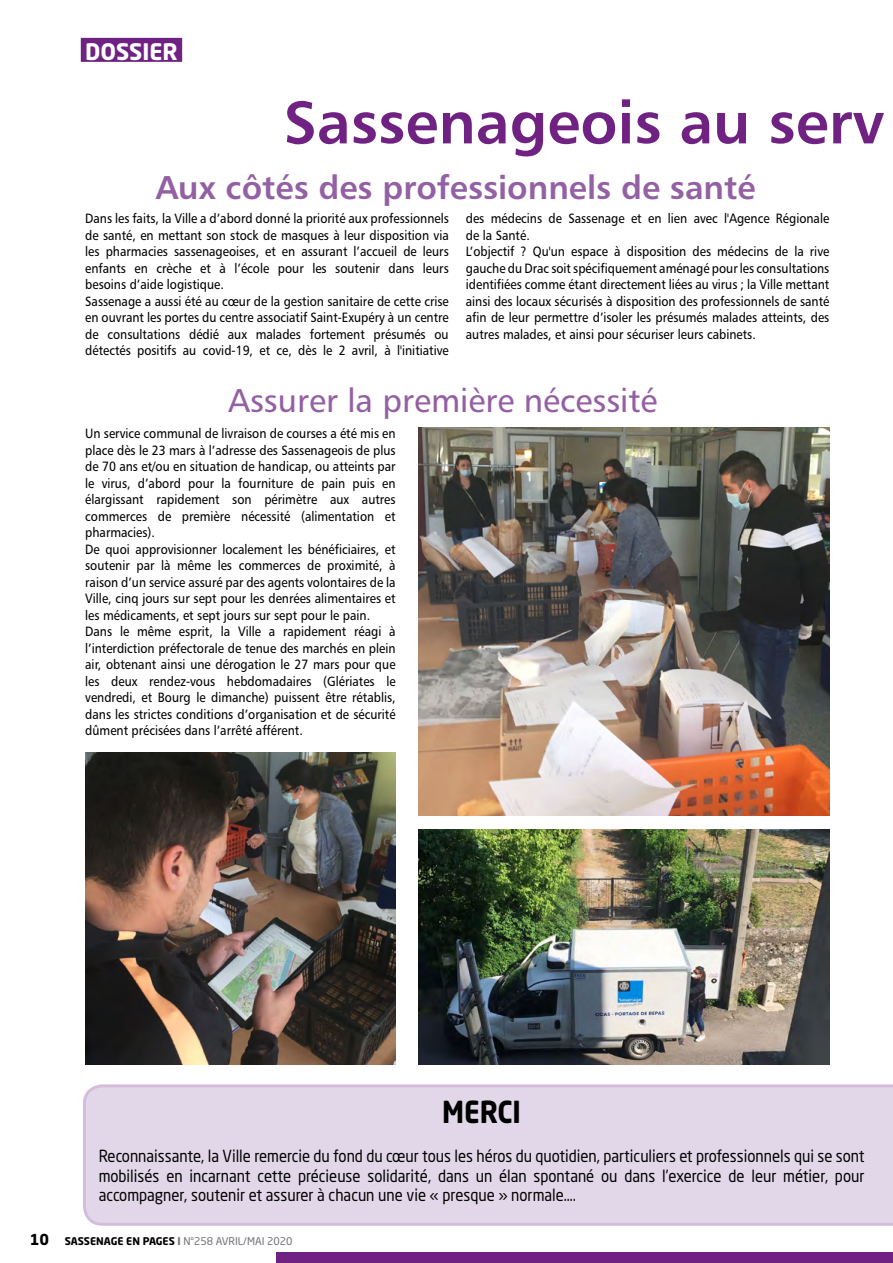
<style>
.page{position:relative;width:893px;height:1263px;background:#fff}
.page>*{position:absolute;margin:0;border:0;box-sizing:border-box;transform-origin:0 0}
.t1{font:60px "Humanist 777 BT Bold B";color:#702283}
.t2{font:33px "Humanist 777 BT Bold B";color:#9460a4}
.t3{font:33px "Humanist 777 BT Roman B";color:#9460a4}
.t4{font:700 30px "Neo Sans Std";color:#000;scale:.9 1}
.t5{font:700 22.5px "Neo Sans Std";color:#fff}
.t6{font:16.5px/19.5px "Neo Sans Std";color:#000;text-align:justify;scale:.9 1}
.t7{font:700 15px "Neo Sans Std";color:#000}
.t8{font:13.5px/16.5px "Humanist 777 BT Roman B";color:#000;scale:.9 1}
.t9{font:10.5px "Neo Sans Std";color:#706f75}
.s1{font-weight:700;color:#000}
.s2{font-weight:700}
</style>
<div class="page">
<div style="left:81px;top:38px;width:101px;height:24px;background:#702283"></div>
<div style="left:276px;top:1252px;width:617px;height:11px;background:#702283"></div>
<img style="left:418px;top:427px;width:411px;height:388px">
<img style="left:85px;top:753px;width:311px;height:312px">
<img style="left:418px;top:829px;width:411px;height:236px">
<div style="left:83px;top:1084px;width:810px;height:142px;background:#e1d7e9"></div>
<h3 class="t5" style="left:85px;top:37px;width:94px">DOSSIER</h3>
<h1 class="t1" style="left:283px;top:85px;width:602px">Sassenageois au serv</h1>
<h2 class="t2" style="left:156px;top:166px;width:601px">Aux côtés des professionnels de santé</h2>
<p class="t8" style="left:85px;top:210px;width:406px">Dans les faits, la Ville a d’abord donné la priorité aux professionnels de santé, en mettant son stock de masques à leur disposition via les pharmacies sassenageoises, et en assurant l’accueil de leurs enfants en crèche et à l’école pour les soutenir dans leurs besoins d’aide logistique.<br>Sassenage a aussi été au cœur de la gestion sanitaire de cette crise en ouvrant les portes du centre associatif Saint-Exupéry à un centre de consultations dédié aux malades fortement présumés ou détectés positifs au covid-19, et ce, dès le 2 avril, à l'initiative</p>
<p class="t8" style="left:466px;top:210px;width:405px">des médecins de Sassenage et en lien avec l'Agence Régionale de la Santé.<br>L’objectif ? Qu'un espace à disposition des médecins de la rive gauche du Drac soit spécifiquement aménagé pour les consultations identifiées comme étant directement liées au virus ; la Ville mettant ainsi des locaux sécurisés à disposition des professionnels de santé afin de leur permettre d’isoler les présumés malades atteints, des autres malades, et ainsi pour sécuriser leurs cabinets.</p>
<h2 class="t3" style="left:228px;top:380px;width:431px">Assurer la première nécessité</h2>
<p class="t8" style="left:85px;top:425px;width:346px">Un service communal de livraison de courses a été mis en place dès le 23 mars à l’adresse des Sassenageois de plus de 70 ans et/ou en situation de handicap, ou atteints par le virus, d’abord pour la fourniture de pain puis en élargissant rapidement son périmètre aux autres commerces de première nécessité (alimentation et pharmacies).<br>De quoi approvisionner localement les bénéficiaires, et soutenir par là même les commerces de proximité, à raison d’un service assuré par des agents volontaires de la Ville, cinq jours sur sept pour les denrées alimentaires et les médicaments, et sept jours sur sept pour le pain.<br>Dans le même esprit, la Ville a rapidement réagi à l’interdiction préfectorale de tenue des marchés en plein air, obtenant ainsi une dérogation le 27 mars pour que les deux rendez-vous hebdomadaires (Glériates le vendredi, et Bourg le dimanche) puissent être rétablis, dans les strictes conditions d’organisation et de sécurité dûment précisées dans l’arrêté afférent.</p>
<h3 class="t4" style="left:442px;top:1093px;width:89px">MERCI</h3>
<p class="t6" style="left:99px;top:1146px;width:852px">Reconnaissante, la Ville remercie du fond du cœur tous les héros du quotidien, particuliers et professionnels qui se sont mobilisés en incarnant cette précieuse solidarité, dans un élan spontané ou dans l’exercice de leur métier, pour accompagner, soutenir et assurer à chacun une vie « presque » normale….</p>
<p class="t7" style="left:30px;top:1229px;width:21px">10</p>
<p class="t9" style="left:65px;top:1234px;width:229px"><span class="s1">SASSENAGE EN PAGES</span> <span class="s2">I</span> N°258 AVRIL/MAI 2020</p>
</div>
